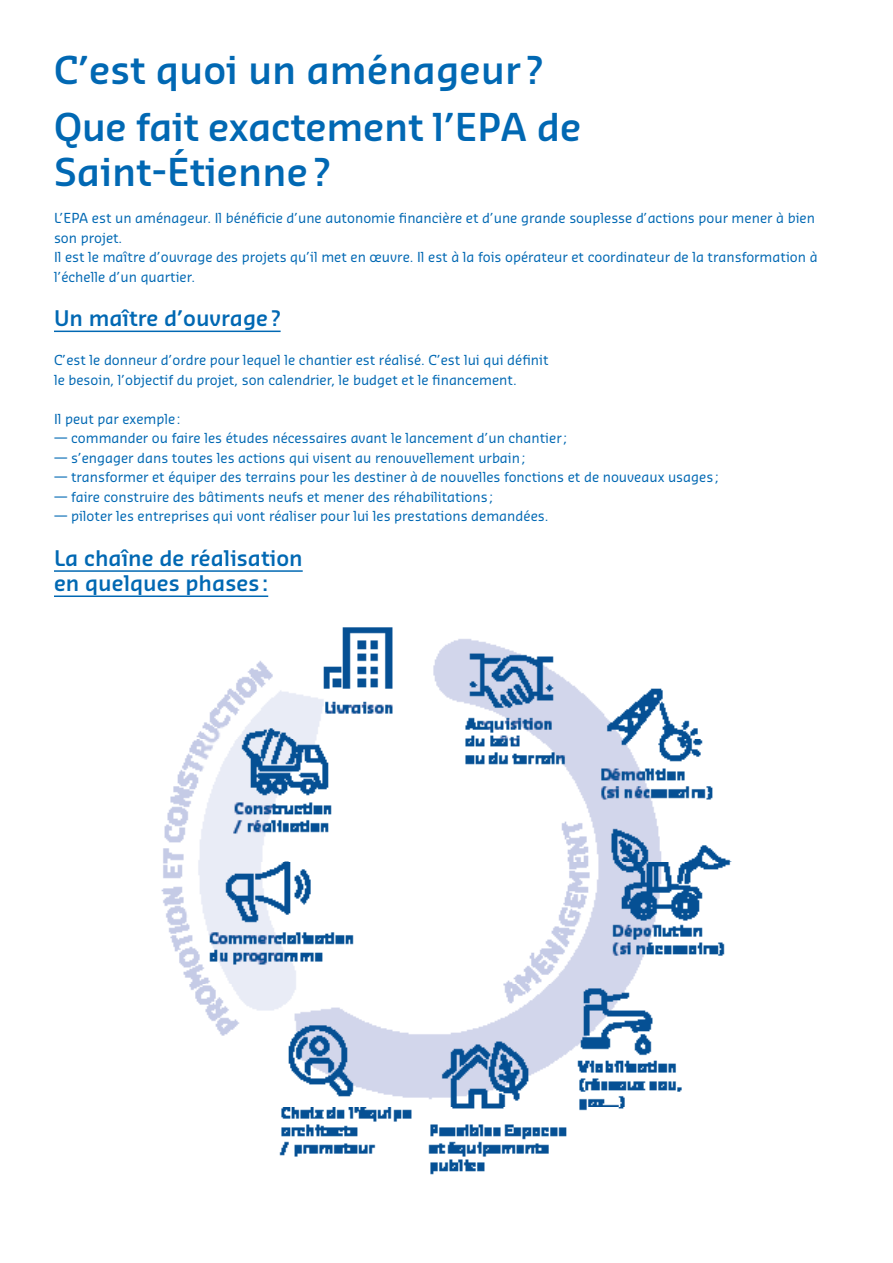
<style>
.page{position:relative;width:893px;height:1263px;background:#fff}
.page>*{position:absolute;margin:0;border:0;box-sizing:border-box;transform-origin:0 0}
.titre_de_paragraphe{font:600 37.5px/45px "Sansa Std";color:#0168b3}
.titre_de_paragraphe-2{font:600 21px "Sansa Std";color:#0168b3}
.body{font:13.5px/19.5px "Sansa Std";color:#0168b3}
.titre_de_paragraphe-3{font:13.5px/19.5px "Sansa Std";color:#0168b3}
</style>
<div class="page">
<hr style="left:54px;top:331px;width:227px;height:1px;background:#0168b3">
<hr style="left:54px;top:570px;width:249px;height:2px;background:#0168b3">
<hr style="left:54px;top:595px;width:214px;height:2px;background:#0168b3">
<img style="left:161px;top:627px;width:571px;height:548px">
<p class="titre_de_paragraphe" style="left:54px;top:46px;width:491px">C’est quoi un aménageur ?</p>
<p class="titre_de_paragraphe" style="left:54px;top:103px;width:529px">Que fait exactement l’EPA de<br>Saint-Étienne?</p>
<p class="titre_de_paragraphe-3" style="left:54px;top:208px;width:762px">L’EPA est un aménageur. Il bénéficie d’une autonomie financière et d’une grande souplesse d’actions pour mener à bien son projet.</p>
<p class="body" style="left:54px;top:247px;width:765px">Il est le maître d’ouvrage des projets qu’il met en œuvre. Il est à la fois opérateur et coordinateur de la transformation à l’échelle d’un quartier.</p>
<p class="titre_de_paragraphe-2" style="left:54px;top:305px;width:228px">Un maître d’ouvrage?</p>
<p class="body" style="left:54px;top:350px;width:496px">C’est le donneur d’ordre pour lequel le chantier est réalisé. C’est lui qui définit le besoin, l’objectif du projet, son calendrier, le budget et le financement.</p>
<p class="body" style="left:54px;top:408px;width:128px">Il peut par exemple:</p>
<p class="body" style="left:54px;top:428px;width:515px">— commander ou faire les études nécessaires avant le lancement d’un chantier;</p>
<p class="body" style="left:54px;top:447px;width:473px">— s’engager dans toutes les actions qui visent au renouvellement urbain;</p>
<p class="body" style="left:54px;top:467px;width:666px">— transformer et équiper des terrains pour les destiner à de nouvelles fonctions et de nouveaux usages;</p>
<p class="body" style="left:54px;top:486px;width:441px">— faire construire des bâtiments neufs et mener des réhabilitations;</p>
<p class="body" style="left:54px;top:506px;width:496px">— piloter les entreprises qui vont réaliser pour lui les prestations demandées.</p>
<p class="titre_de_paragraphe-2" style="left:54px;top:544px;width:250px">La chaîne de réalisation</p>
<p class="titre_de_paragraphe-2" style="left:54px;top:570px;width:216px">en quelques phases:</p>
</div>
